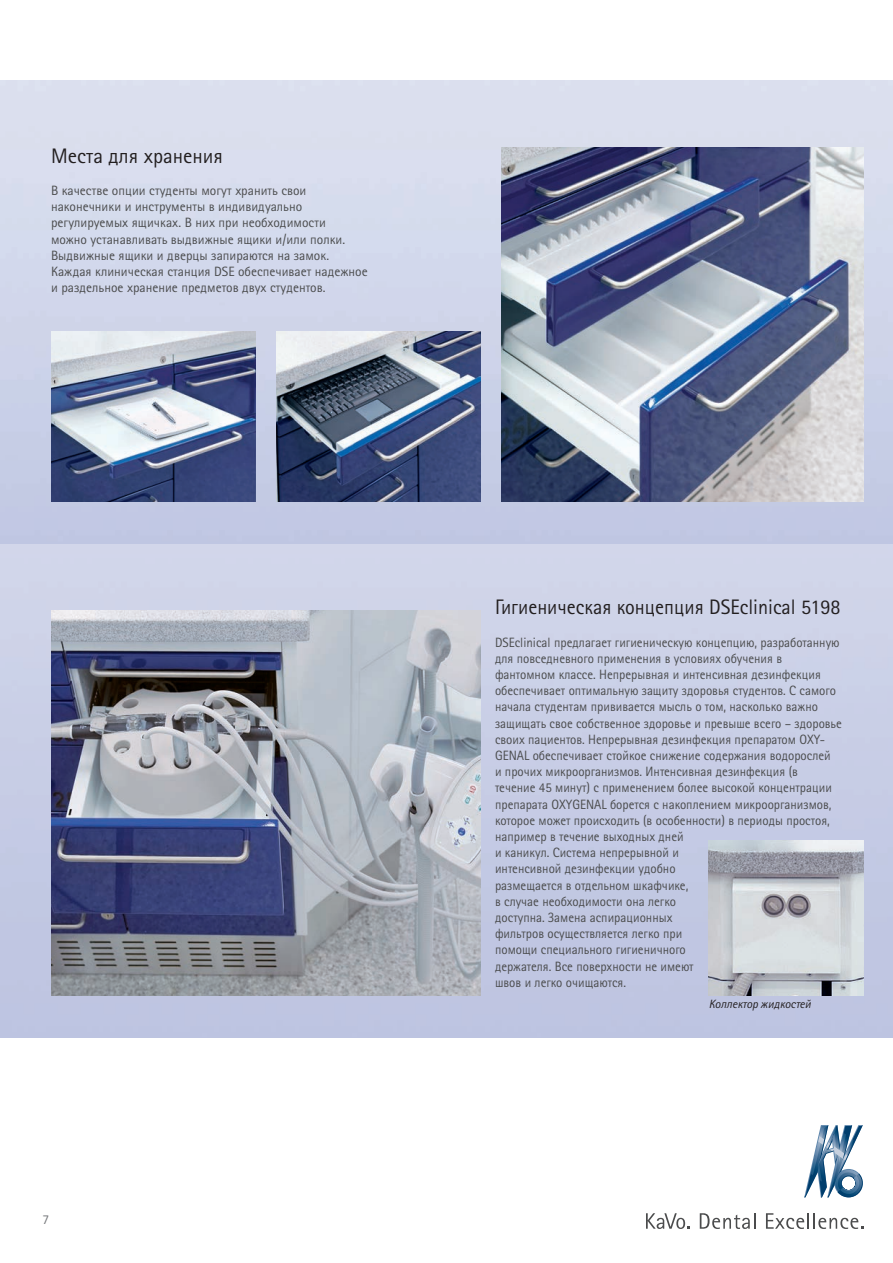
<style>
.page{position:relative;width:893px;height:1263px;background:#fff}
.page>*{position:absolute;margin:0;border:0;box-sizing:border-box;transform-origin:0 0}
.Topline{font:21px "Rotis Sans Serif Pro Cyr";color:#231f20;scale:.96 1}
.Topline-2{font:21px "Rotis Sans Serif Pro Cyr";color:#231f20}
.Fließtext{font:13.5px/16.2px "Rotis Sans Serif Pro Cyr";color:#4b4c4d;scale:.96 1}
.Fließtext-2{font:13.5px/16.2px "Rotis Sans Serif Pro Cyr";color:#4b4c4d}
.Fließtext_Hervorhebu{font:13.5px "Agfa Rotis Sans Serif";color:#76787b}
.Produktbeschreibunge{font:italic 12px "Rotis Sans Serif Pro Cyr";color:#231f20}
</style>
<div class="page">
<img style="left:0;top:81px;width:893px;height:463px">
<svg style="left:804px;top:1125px;width:59px;height:72px"></svg>
<svg style="left:700px;top:1213px;width:55px;height:16px"></svg>
<svg style="left:766px;top:1213px;width:97px;height:16px"></svg>
<svg style="left:646px;top:1213px;width:44px;height:16px"></svg>
<img style="left:502px;top:148px;width:361px;height:354px">
<img style="left:51px;top:332px;width:204px;height:170px">
<img style="left:276px;top:332px;width:205px;height:170px">
<div style="left:0;top:544px;width:893px;height:493px;background:#c8cde5"></div>
<img style="left:709px;top:841px;width:154px;height:154px">
<img style="left:51px;top:610px;width:429px;height:385px">
<p class="Topline-2" style="left:51px;top:143px;width:173px">Места для хранения</p>
<p class="Fließtext-2" style="left:51px;top:182px;width:318px">В качестве опции студенты могут хранить свои наконечники и инструменты в индивидуально регулируемых ящичках. В них при необходимости<br>можно устанавливать выдвижные ящики и/или полки.<br>Выдвижные ящики и дверцы запираются на замок.<br>Каждая клиническая станция DSE обеспечивает надежное и раздельное хранение предметов двух студентов.</p>
<p class="Fließtext_Hervorhebu" style="left:43px;top:1212px;width:8px">7</p>
<p class="Topline" style="left:495px;top:595px;width:361px">Гигиеническая концепция DSEclinical 5198</p>
<p class="Fließtext" style="left:495px;top:634px;width:363px">DSEclinical предлагает гигиеническую концепцию, разработанную для повседневного применения в условиях обучения в фантомном классе. Непрерывная и интенсивная дезинфекция обеспечивает оптимальную защиту здоровья студентов. С самого начала студентам прививается мысль о том, насколько важно защищать свое собственное здоровье и превыше всего – здоровье своих пациентов. Непрерывная дезинфекция препаратом OXY-GENAL обеспечивает стойкое снижение содержания водорослей<br>и прочих микроорганизмов. Интенсивная дезинфекция (в<br>течение 45 минут) с применением более высокой концентрации препарата OXYGENAL борется с накоплением микроорганизмов, которое может происходить (в особенности) в периоды простоя, например в течение выходных дней<br>и каникул. Система непрерывной и<br>интенсивной дезинфекции удобно<br>размещается в отдельном шкафчике,<br>в случае необходимости она легко<br>доступна. Замена аспирационных<br>фильтров осуществляется легко при<br>помощи специального гигиеничного<br>держателя. Все поверхности не имеют<br>швов и легко очищаются.</p>
<p class="Produktbeschreibunge" style="left:709px;top:997px;width:104px">Коллектор жидкостей</p>
</div>
